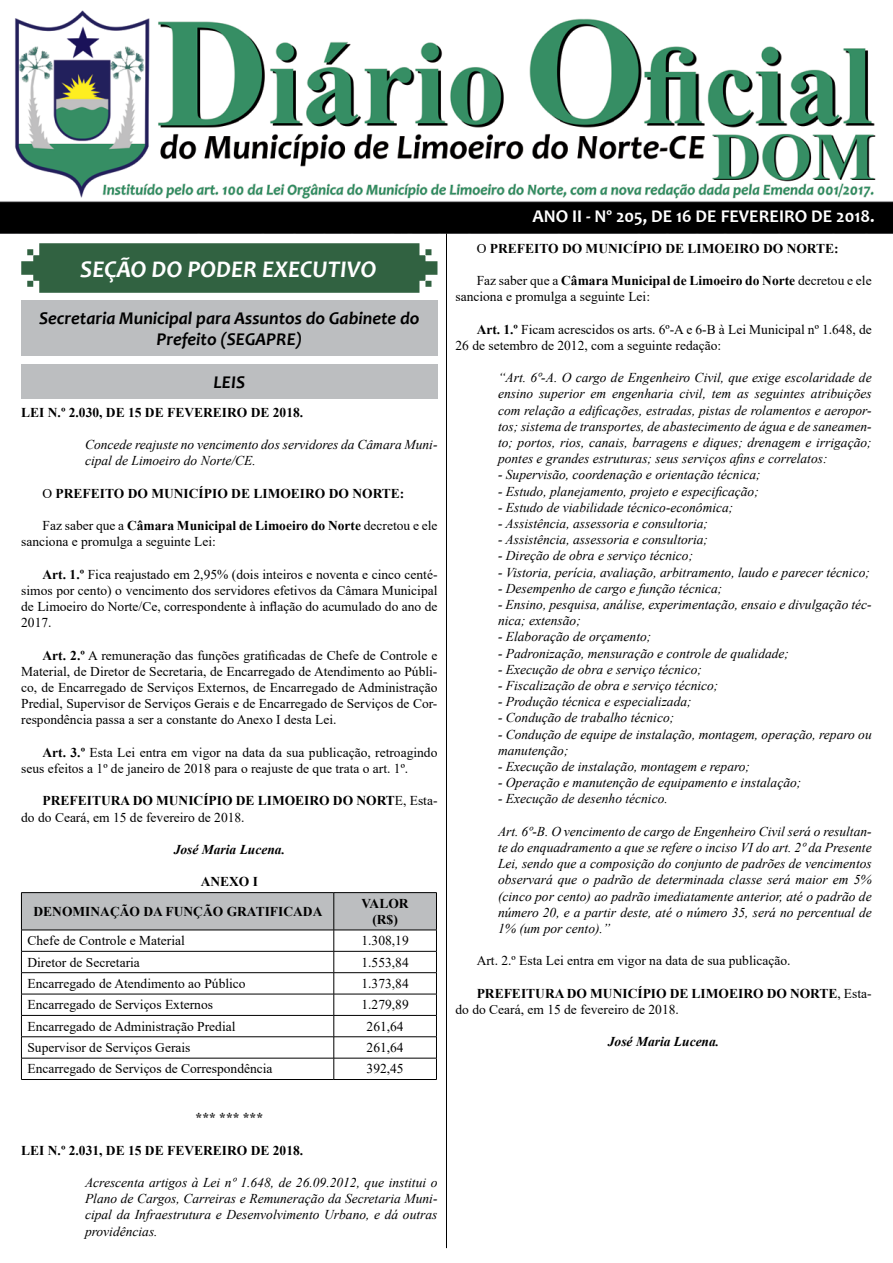
<style>
.page{position:relative;width:893px;height:1263px;background:#fff}
.page>*{position:absolute;margin:0;border:0;box-sizing:border-box;transform-origin:0 0}
.t1{font:italic 700 24px "Candara";color:#fff}
.t2{font:italic 700 18px/21.6px "Candara";color:#000;text-align:center}
.t3{font:700 18px "Candara";color:#fff}
.t4{font:italic 13.5px/16.2px "Times New Roman";color:#000}
.t5{font:13.5px/16.2px "Times New Roman";color:#000}
.t6{font:700 13.5px/16.2px "Times New Roman";color:#000}
.t7{font:italic 700 13.5px "Times New Roman";color:#000}
.s1{font-weight:400}
.s2{font-weight:700}
</style>
<div class="page">
<img style="left:0;top:10px;width:893px;height:224px">
<svg style="left:21px;top:243px;width:416px;height:50px;background:#3c6a4b"></svg>
<hr style="left:446px;top:233px;width:1px;height:1015px;background:#000">
<div style="left:21px;top:300px;width:416px;height:56px;background:#bcbec0"></div>
<div style="left:21px;top:364px;width:416px;height:35px;background:#bcbec0"></div>
<hr style="left:21px;top:892px;width:313px;height:1px;background:#000">
<hr style="left:334px;top:892px;width:103px;height:1px;background:#000">
<svg style="left:21px;top:893px;width:416px;height:186px"></svg>
<hr style="left:21px;top:1079px;width:313px;height:1px;background:#000">
<hr style="left:334px;top:1079px;width:103px;height:1px;background:#000">
<h1 class="t1" style="left:80px;top:254px;width:298px">SEÇÃO DO PODER EXECUTIVO</h1>
<h2 class="t2" style="left:39px;top:307px;width:382px">Secretaria Municipal para Assuntos do Gabinete do<br>Prefeito (SEGAPRE)</h2>
<h2 class="t2" style="left:214px;top:371px;width:33px">LEIS</h2>
<p class="t6" style="left:21px;top:404px;width:283px">LEI N.º 2.030, DE 15 DE FEVEREIRO DE 2018.</p>
<p class="t4" style="left:85px;top:436px;width:354px">Concede reajuste no vencimento dos servidores da Câmara Muni&shy;cipal de Limoeiro do Norte/CE.</p>
<p class="t6" style="left:43px;top:485px;width:363px"><span class="s1">O</span> PREFEITO DO MUNICÍPIO DE LIMOEIRO DO NORTE:</p>
<p class="t5" style="left:21px;top:517px;width:418px;text-indent:21px">Faz saber que a <span class="s2">Câmara Municipal de Limoeiro do Norte</span> decretou e ele sanciona e promulga a seguinte Lei:</p>
<p class="t5" style="left:21px;top:565px;width:418px;text-align:justify;text-indent:21px"><span class="s2">Art. 1.º</span> Fica reajustado em 2,95% (dois inteiros e noventa e cinco centé&shy;simos por cento) o vencimento dos servidores efetivos da Câmara Municipal de Limoeiro do Norte/Ce, correspondente à inflação do acumulado do ano de 2017.</p>
<p class="t5" style="left:21px;top:646px;width:418px;text-align:justify;text-indent:21px"><span class="s2">Art. 2.º</span> A remuneração das funções gratificadas de Chefe de Controle e Material, de Diretor de Secretaria, de Encarregado de Atendimento ao Públi&shy;co, de Encarregado de Serviços Externos, de Encarregado de Administração Predial, Supervisor de Serviços Gerais e de Encarregado de Serviços de Cor&shy;respondência passa a ser a constante do Anexo I desta Lei.</p>
<p class="t5" style="left:21px;top:744px;width:418px;text-indent:21px"><span class="s2">Art. 3.º</span> Esta Lei entra em vigor na data da sua publicação, retroagindo seus efeitos a 1º de janeiro de 2018 para o reajuste de que trata o art. 1º.</p>
<p class="t5" style="left:21px;top:792px;width:418px;text-indent:21px"><span class="s2">PREFEITURA DO MUNICÍPIO DE LIMOEIRO DO NORT</span>E, Esta&shy;do do Ceará, em 15 de fevereiro de 2018.</p>
<p class="t7" style="left:174px;top:840px;width:113px">José Maria Lucena.</p>
<p class="t6" style="left:34px;top:867px;width:290px;line-height:29.4px;text-indent:167px">ANEXO I<br>DENOMINAÇÃO DA FUNÇÃO GRATIFICADA</p>
<p class="t6" style="left:362px;top:895px;width:49px;text-align:center">VALOR (R$)</p>
<p class="t5" style="left:27px;top:932px;width:159px">Chefe de Controle e Material</p>
<p class="t5" style="left:361px;top:932px;width:49px">1.308,19</p>
<p class="t5" style="left:27px;top:954px;width:114px">Diretor de Secretaria</p>
<p class="t5" style="left:361px;top:954px;width:49px">1.553,84</p>
<p class="t5" style="left:27px;top:975px;width:220px">Encarregado de Atendimento ao Público</p>
<p class="t5" style="left:361px;top:975px;width:49px">1.373,84</p>
<p class="t5" style="left:27px;top:996px;width:187px">Encarregado de Serviços Externos</p>
<p class="t5" style="left:361px;top:996px;width:49px">1.279,89</p>
<p class="t5" style="left:27px;top:1018px;width:210px">Encarregado de Administração Predial</p>
<p class="t5" style="left:367px;top:1018px;width:39px">261,64</p>
<p class="t5" style="left:27px;top:1039px;width:165px">Supervisor de Serviços Gerais</p>
<p class="t5" style="left:367px;top:1039px;width:39px">261,64</p>
<p class="t5" style="left:27px;top:1060px;width:247px">Encarregado de Serviços de Correspondência</p>
<p class="t5" style="left:367px;top:1060px;width:39px">392,45</p>
<p class="t6" style="left:196px;top:1109px;width:69px">*** *** ***</p>
<p class="t6" style="left:21px;top:1142px;width:283px">LEI N.º 2.031, DE 15 DE FEVEREIRO DE 2018.</p>
<p class="t4" style="left:85px;top:1174px;width:354px;text-align:justify">Acrescenta artigos à Lei nº 1.648, de 26.09.2012, que institui o Plano de Cargos, Carreiras e Remuneração da Secretaria Muni&shy;cipal da Infraestrutura e Desenvolvimento Urbano, e dá outras providências.</p>
<h2 class="t3" style="left:532px;top:205px;width:344px">ANO II - Nº 205, DE 16 DE FEVEREIRO DE 2018.</h2>
<p class="t6" style="left:477px;top:240px;width:363px"><span class="s1">O</span> PREFEITO DO MUNICÍPIO DE LIMOEIRO DO NORTE:</p>
<p class="t5" style="left:455px;top:272px;width:418px;text-indent:21px">Faz saber que a <span class="s2">Câmara Municipal de Limoeiro do Norte</span> decretou e ele sanciona e promulga a seguinte Lei:</p>
<p class="t5" style="left:455px;top:321px;width:418px;text-indent:21px"><span class="s2">Art. 1.º</span> Ficam acrescidos os arts. 6º-A e 6-B à Lei Municipal nº 1.648, de<br>26 de setembro de 2012, com a seguinte redação:</p>
<p class="t4" style="left:498px;top:369px;width:375px;text-align:justify">“Art. 6º-A. O cargo de Engenheiro Civil, que exige escolaridade de ensino superior em engenharia civil, tem as seguintes atribuições com relação a edificações, estradas, pistas de rolamentos e aeropor&shy;tos; sistema de transportes, de abastecimento de água e de saneamen&shy;to; portos, rios, canais, barragens e diques; drenagem e irrigação; pontes e grandes estruturas; seus serviços afins e correlatos:</p>
<p class="t4" style="left:498px;top:466px;width:264px">- Supervisão, coordenação e orientação técnica;</p>
<p class="t4" style="left:498px;top:483px;width:262px">- Estudo, planejamento, projeto e especificação;</p>
<p class="t4" style="left:498px;top:499px;width:237px">- Estudo de viabilidade técnico-econômica;</p>
<p class="t4" style="left:498px;top:515px;width:212px">- Assistência, assessoria e consultoria;</p>
<p class="t4" style="left:498px;top:531px;width:212px">- Assistência, assessoria e consultoria;</p>
<p class="t4" style="left:498px;top:547px;width:197px">- Direção de obra e serviço técnico;</p>
<p class="t4" style="left:498px;top:564px;width:373px">- Vistoria, perícia, avaliação, arbitramento, laudo e parecer técnico;</p>
<p class="t4" style="left:498px;top:580px;width:226px">- Desempenho de cargo e função técnica;</p>
<p class="t4" style="left:498px;top:596px;width:375px">- Ensino, pesquisa, análise, experimentação, ensaio e divulgação téc&shy;nica; extensão;</p>
<p class="t4" style="left:498px;top:628px;width:155px">- Elaboração de orçamento;</p>
<p class="t4" style="left:498px;top:645px;width:293px">- Padronização, mensuração e controle de qualidade;</p>
<p class="t4" style="left:498px;top:661px;width:205px">- Execução de obra e serviço técnico;</p>
<p class="t4" style="left:498px;top:677px;width:222px">- Fiscalização de obra e serviço técnico;</p>
<p class="t4" style="left:498px;top:693px;width:195px">- Produção técnica e especializada;</p>
<p class="t4" style="left:498px;top:709px;width:178px">- Condução de trabalho técnico;</p>
<p class="t4" style="left:498px;top:726px;width:375px">- Condução de equipe de instalação, montagem, operação, reparo ou manutenção;</p>
<p class="t4" style="left:498px;top:758px;width:254px">- Execução de instalação, montagem e reparo;</p>
<p class="t4" style="left:498px;top:774px;width:305px">- Operação e manutenção de equipamento e instalação;</p>
<p class="t4" style="left:498px;top:790px;width:171px">- Execução de desenho técnico.</p>
<p class="t4" style="left:498px;top:823px;width:375px;text-align:justify">Art. 6º-B. O vencimento de cargo de Engenheiro Civil será o resultan&shy;te do enquadramento a que se refere o inciso VI do art. 2º da Presente Lei, sendo que a composição do conjunto de padrões de vencimentos observará que o padrão de determinada classe será maior em 5% (cinco por cento) ao padrão imediatamente anterior, até o padrão de número 20, e a partir deste, até o número 35, será no percentual de 1% (um por cento).”</p>
<p class="t5" style="left:477px;top:952px;width:315px">Art. 2.º Esta Lei entra em vigor na data de sua publicação.</p>
<p class="t6" style="left:455px;top:985px;width:418px;text-indent:21px">PREFEITURA DO MUNICÍPIO DE LIMOEIRO DO NORTE<span class="s1">, Esta&shy;do do Ceará, em 15 de fevereiro de 2018.</span></p>
<p class="t7" style="left:608px;top:1032px;width:113px">José Maria Lucena.</p>
</div>
